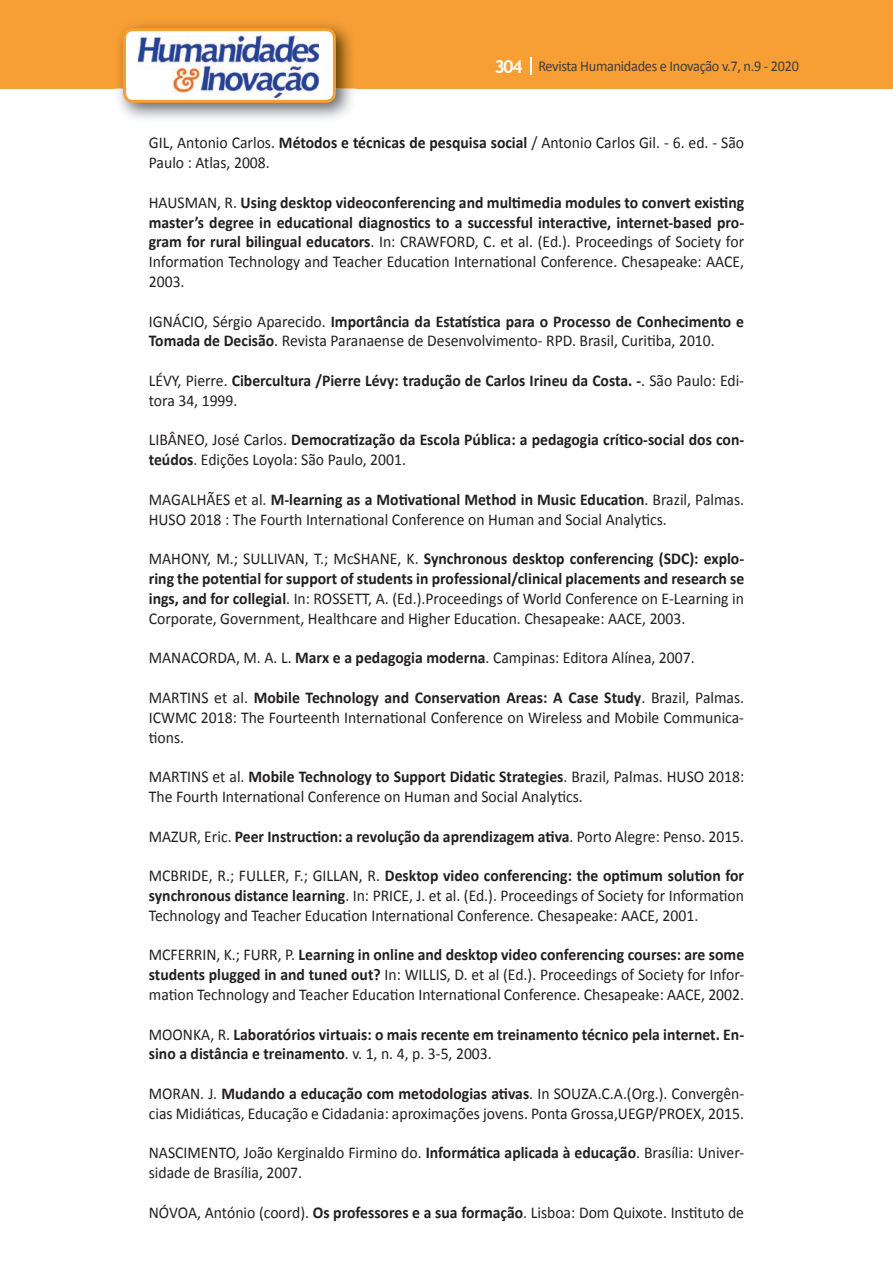
<style>
.page{position:relative;width:893px;height:1263px;background:#fff}
.page>*{position:absolute;margin:0;border:0;box-sizing:border-box;transform-origin:0 0}
.t1{font:16.5px/19.8px "Calibri";color:#231f20;scale:.95 1}
.t2{font:700 16.5px/19.8px "Calibri";color:#231f20;scale:.95 1}
.t3{font:15px "Calibri";letter-spacing:-.02em;color:#3e3e3f;scale:.95 1}
.s1{font-family:"Trebuchet MS";font-weight:700;font-size:18px;color:#fff}
.s2{font-weight:700}
.s3{font-weight:400}
</style>
<div class="page">
<div style="left:0;top:0;width:893px;height:88px;background:#f79e34"></div>
<svg style="left:530px;top:57px;width:2px;height:18px"></svg>
<img style="left:115px;top:24px;width:241px;height:95px">
<svg style="left:123px;top:28px;width:213px;height:75px"></svg>
<p class="t3" style="left:495px;top:57px;width:322px"><span class="s1">304</span> Revista Humanidades e Inovação v.7, n.9 - 2020</p>
<p class="t1" style="left:149px;top:133px;width:628px">GIL, Antonio Carlos. <span class="s2">Métodos e técnicas de pesquisa social</span> / Antonio Carlos Gil. - 6. ed. - São<br>Paulo : Atlas, 2008.</p>
<p class="t2" style="left:149px;top:192px;width:628px;text-align:justify"><span class="s3">HAUSMAN, R.</span> Using desktop videoconferencing and multimedia modules to convert existing master’s degree in educational diagnostics to a successful interactive, internet-based pro&shy;gram for rural bilingual educators<span class="s3">. In: CRAWFORD, C. et al. (Ed.). Proceedings of Society for Information Technology and Teacher Education International Conference. Chesapeake: AACE, 2003.</span></p>
<p class="t1" style="left:149px;top:311px;width:628px">IGNÁCIO, Sérgio Aparecido. <span class="s2">Importância da Estatística para o Processo de Conhecimento e<br>Tomada de Decisão</span>. Revista Paranaense de Desenvolvimento- RPD. Brasil, Curitiba, 2010.</p>
<p class="t2" style="left:149px;top:371px;width:628px"><span class="s3">LÉVY, Pierre.</span> Cibercultura /Pierre Lévy: tradução de Carlos Irineu da Costa. -<span class="s3">. São Paulo: Edi&shy;tora 34, 1999.</span></p>
<p class="t2" style="left:149px;top:430px;width:628px"><span class="s3">LIBÂNEO, José Carlos.</span> Democratização da Escola Pública: a pedagogia crítico-social dos con&shy;teúdos<span class="s3">. Edições Loyola: São Paulo, 2001.</span></p>
<p class="t1" style="left:149px;top:490px;width:628px">MAGALHÃES et al. <span class="s2">M-learning as a Motivational Method in Music Education</span>. Brazil, Palmas.<br>HUSO 2018 : The Fourth International Conference on Human and Social Analytics.</p>
<p class="t1" style="left:149px;top:549px;width:628px;text-align:justify">MAHONY, M.; SULLIVAN, T.; McSHANE, K. <span class="s2">Synchronous desktop conferencing (SDC): explo&shy;ring the potential for support of students in professional/clinical placements and research se ings, and for collegial</span>. In: ROSSETT, A. (Ed.).Proceedings of World Conference on E-Learning in Corporate, Government, Healthcare and Higher Education. Chesapeake: AACE, 2003.</p>
<p class="t1" style="left:149px;top:648px;width:576px">MANACORDA, M. A. L. <span class="s2">Marx e a pedagogia moderna</span>. Campinas: Editora Alínea, 2007.</p>
<p class="t1" style="left:149px;top:688px;width:628px;text-align:justify">MARTINS et al. <span class="s2">Mobile Technology and Conservation Areas: A Case Study</span>. Brazil, Palmas.<br>ICWMC 2018: The Fourteenth International Conference on Wireless and Mobile Communica&shy;tions.</p>
<p class="t1" style="left:149px;top:767px;width:628px">MARTINS et al. <span class="s2">Mobile Technology to Support Didatic Strategies</span>. Brazil, Palmas. HUSO 2018:<br>The Fourth International Conference on Human and Social Analytics.</p>
<p class="t2" style="left:149px;top:826px;width:628px"><span class="s3">MAZUR, Eric.</span> Peer Instruction: a revolução da aprendizagem ativa<span class="s3">. Porto Alegre: Penso. 2015.</span></p>
<p class="t1" style="left:149px;top:866px;width:628px;text-align:justify">MCBRIDE, R.; FULLER, F.; GILLAN, R. <span class="s2">Desktop video conferencing: the optimum solution for synchronous distance learning</span>. In: PRICE, J. et al. (Ed.). Proceedings of Society for Information Technology and Teacher Education International Conference. Chesapeake: AACE, 2001.</p>
<p class="t1" style="left:149px;top:945px;width:628px;text-align:justify">MCFERRIN, K.; FURR, P. <span class="s2">Learning in online and desktop video conferencing courses: are some students plugged in and tuned out?</span> In: WILLIS, D. et al (Ed.). Proceedings of Society for Infor&shy;mation Technology and Teacher Education International Conference. Chesapeake: AACE, 2002.</p>
<p class="t2" style="left:149px;top:1024px;width:628px"><span class="s3">MOONKA, R.</span> Laboratórios virtuais: o mais recente em treinamento técnico pela internet. En&shy;sino a distância e treinamento<span class="s3">. v. 1, n. 4, p. 3-5, 2003.</span></p>
<p class="t1" style="left:149px;top:1084px;width:628px">MORAN. J. <span class="s2">Mudando a educação com metodologias ativas</span>. In SOUZA.C.A.(Org.). Convergên&shy;cias Midiáticas, Educação e Cidadania: aproximações jovens. Ponta Grossa,UEGP/PROEX, 2015.</p>
<p class="t1" style="left:149px;top:1143px;width:628px">NASCIMENTO, João Kerginaldo Firmino do. <span class="s2">Informática aplicada à educação</span>. Brasília: Univer&shy;sidade de Brasília, 2007.</p>
<p class="t1" style="left:149px;top:1202px;width:628px">NÓVOA, António (coord). <span class="s2">Os professores e a sua formação</span>. Lisboa: Dom Quixote. Instituto de</p>
</div>
